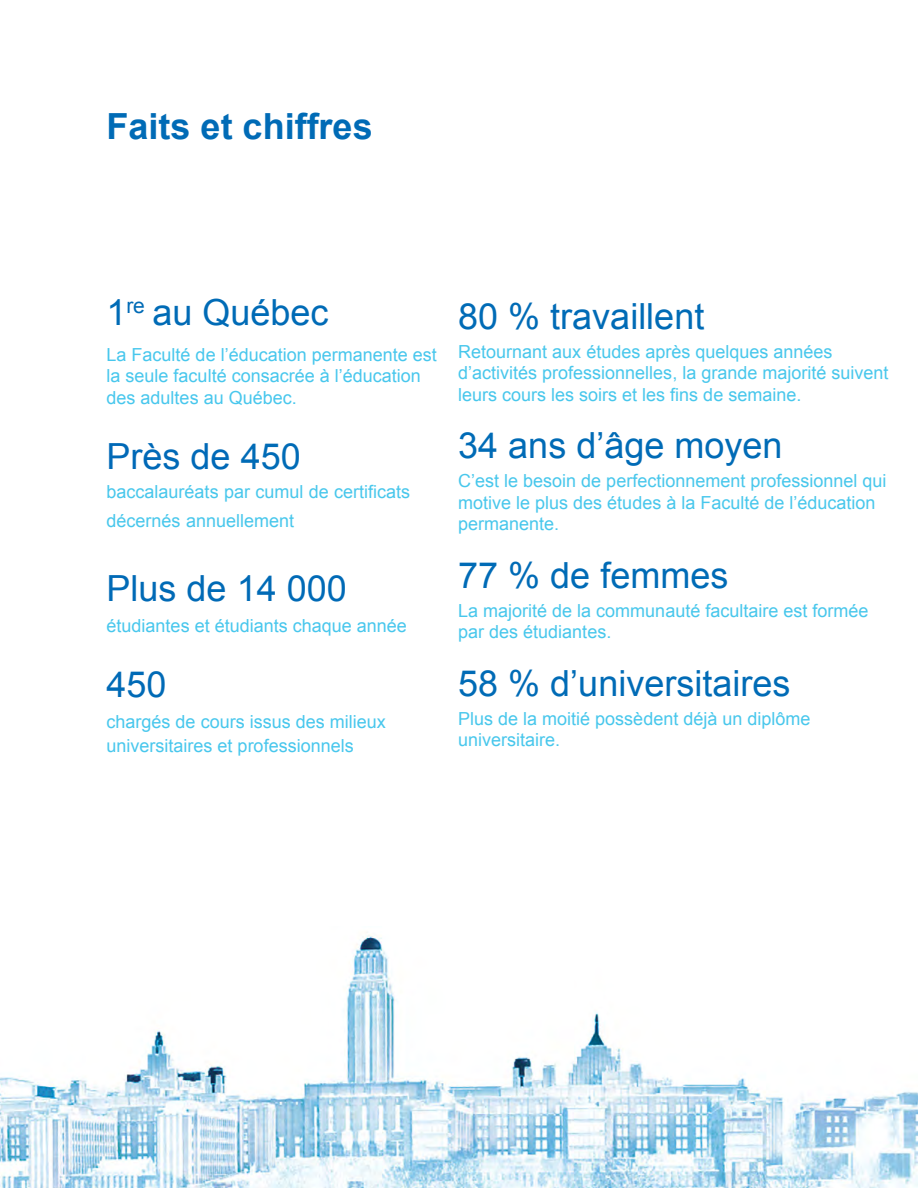
<style>
.page{position:relative;width:918px;height:1188px;background:#fff}
.page>*{position:absolute;margin:0;border:0;box-sizing:border-box;transform-origin:0 0}
.t1{font:36px "Arial";color:#006bb6}
.t2{font:700 36px "Arial";color:#006bb6}
.t3{font:36px "Arial";color:#006ab6}
.t4{font:36px "Arial";color:#0069b7}
.t5{font:18px/21.6px "Arial";color:#48c7ec}
.t6{font:18px/21.6px "Arial";color:#48c7ed}
.s1{color:#006bb6}
</style>
<div class="page">
<img style="left:0;top:934px;width:918px;height:254px">
<h1 class="t2" style="left:107px;top:103px;width:268px">Faits et chiffres</h1>
<h1 class="t1" style="left:107px;top:289px;width:223px">1<sup>re</sup> au Québec</h1>
<p class="t6" style="left:107px;top:344px;width:332px">La Faculté de l’éducation permanente est la seule faculté consacrée à l’éducation des adultes au Québec.</p>
<h1 class="t4" style="left:107px;top:433px;width:196px">Près de <span class="s1">450</span></h1>
<p class="t5" style="left:107px;top:478px;width:305px;line-height:28.7px">baccalauréats par cumul de certificats décernés annuellement</p>
<h1 class="t3" style="left:107px;top:565px;width:242px">Plus de 14 000</h1>
<p class="t6" style="left:107px;top:615px;width:302px">étudiantes et étudiants chaque année</p>
<h1 class="t3" style="left:107px;top:661px;width:62px">450</h1>
<p class="t6" style="left:107px;top:710px;width:281px;line-height:24px">chargés de cours issus des milieux universitaires et professionnels</p>
<h1 class="t1" style="left:458px;top:292px;width:248px">80 % travaillent</h1>
<p class="t5" style="left:458px;top:341px;width:432px">Retournant aux études après quelques années d’activités professionnelles, la grande majorité suivent leurs cours les soirs et les fins de semaine.</p>
<h1 class="t1" style="left:458px;top:422px;width:326px">34 ans d’âge moyen</h1>
<p class="t5" style="left:458px;top:470px;width:430px">C’est le besoin de perfectionnement professionnel qui motive le plus des études à la Faculté de l’éducation permanente.</p>
<h1 class="t1" style="left:458px;top:552px;width:272px">77 % de femmes</h1>
<p class="t5" style="left:458px;top:600px;width:412px">La majorité de la communauté facultaire est formée par des étudiantes.</p>
<h1 class="t1" style="left:458px;top:660px;width:334px">58 % d’universitaires</h1>
<p class="t5" style="left:458px;top:708px;width:354px">Plus de la moitié possèdent déjà un diplôme universitaire.</p>
</div>
